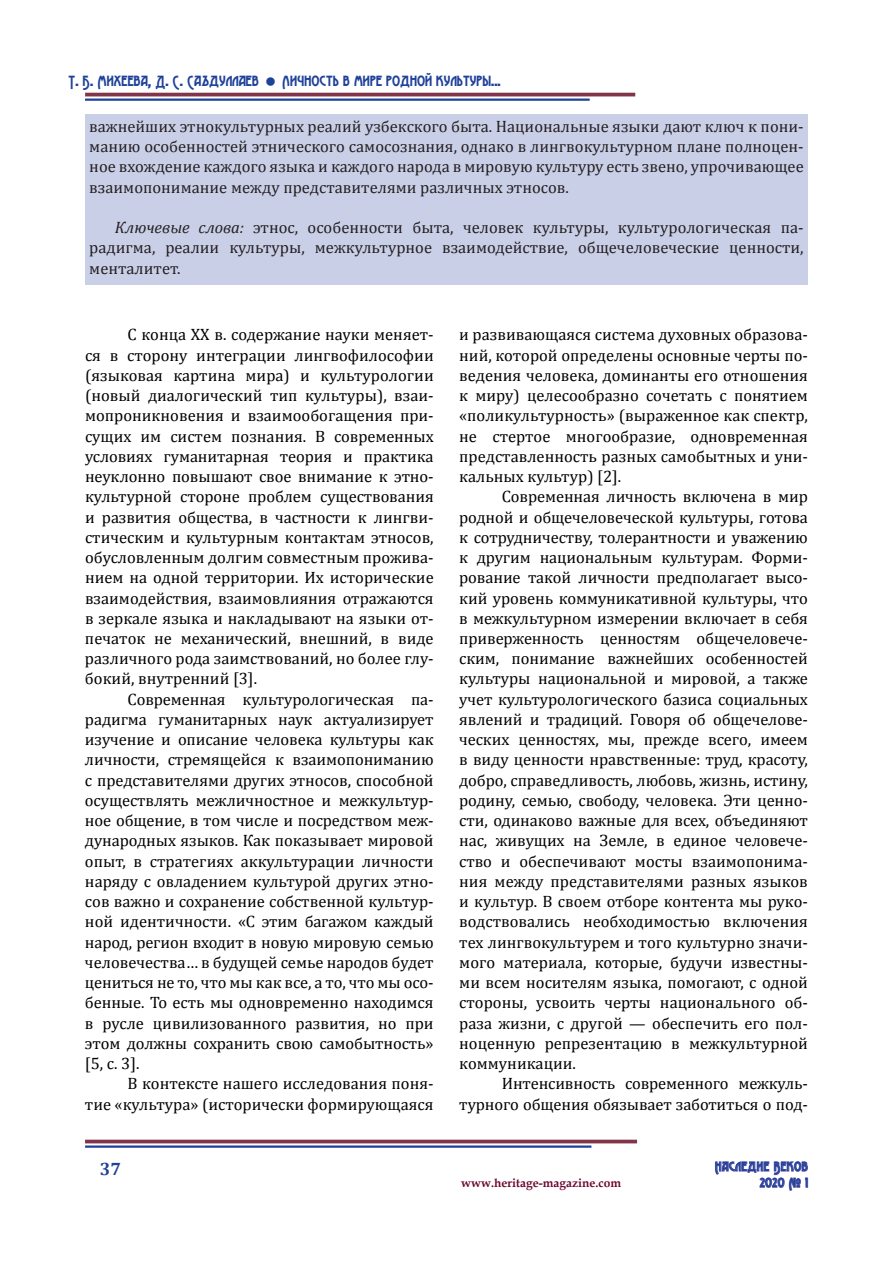
<style>
.page{position:relative;width:893px;height:1263px;background:#fff}
.page>*{position:absolute;margin:0;border:0;box-sizing:border-box;transform-origin:0 0}
.t1{font:700 18px "Cambria";color:#20419a}
.t2{font:16.5px/20.2px "Cambria";color:#000001;text-align:justify}
.t3{font:16.5px/20.2px "Cambria";color:#231f20;text-align:justify}
.t4{font:15px "Advokat Modern";color:#20419a}
.t5{font:13.5px "Advokat Modern";letter-spacing:.03em;color:#20419a}
.t6{font:700 12px "Book Antiqua";color:#6e0731}
.s1{font-style:italic}
</style>
<div class="page">
<div style="left:85px;top:115px;width:723px;height:170px;background:#cacfe8"></div>
<hr style="left:85px;top:93px;width:550px;height:3px;background:#823449">
<hr style="left:85px;top:99px;width:505px;height:2px;background:#20419a">
<svg style="left:715px;top:1161px;width:93px;height:30px"></svg>
<hr style="left:85px;top:1140px;width:552px;height:3px;background:#823449">
<hr style="left:85px;top:1145px;width:506px;height:3px;background:#20419a">
<p class="t4" style="left:68px;top:73px;width:192px">Т. Б. Михеева, Д. С. Саъдуллаев</p>
<p class="t4" style="left:282px;top:73px;width:220px">Личность в мире родной культуры...</p>
<p class="t3" style="left:89px;top:116px;width:716px">важнейших этнокультурных реалий узбекского быта. Национальные языки дают ключ к пони&shy;манию особенностей этнического самосознания, однако в лингвокультурном плане полноцен&shy;ное вхождение каждого языка и каждого народа в мировую культуру есть звено, упрочивающее взаимопонимание между представителями различных этносов.</p>
<p class="t3" style="left:89px;top:217px;width:716px;text-indent:26px"><span class="s1">Ключевые слова:</span> этнос, особенности быта, человек культуры, культурологическая па&shy;радигма, реалии культуры, межкультурное взаимодействие, общечеловеческие ценности, менталитет.</p>
<p class="t2" style="left:85px;top:324px;width:350px;text-indent:43px">С конца ХХ в. содержание науки меняет&shy;ся в сторону интеграции лингвофилософии (языковая картина мира) и культурологии (новый диалогический тип культуры), взаи&shy;мопроникновения и взаимообогащения при&shy;сущих им систем познания. В современных условиях гуманитарная теория и практика неуклонно повышают свое внимание к этно&shy;культурной стороне проблем существования и развития общества, в частности к лингви&shy;стическим и культурным контактам этносов, обусловленным долгим совместным прожива&shy;нием на одной территории. Их исторические взаимодействия, взаимовлияния отражаются в зеркале языка и накладывают на языки от&shy;печаток не механический, внешний, в виде различного рода заимствований, но более глу&shy;бокий, внутренний [3].</p>
<p class="t2" style="left:85px;top:689px;width:350px;text-indent:43px">Современная культурологическая па&shy;радигма гуманитарных наук актуализирует изучение и описание человека культуры как личности, стремящейся к взаимопониманию с представителями других этносов, способной осуществлять межличностное и межкультур&shy;ное общение, в том числе и посредством меж&shy;дународных языков. Как показывает мировой опыт, в стратегиях аккультурации личности наряду с овладением культурой других этно&shy;сов важно и сохранение собственной культур&shy;ной идентичности. «С этим багажом каждый народ, регион входит в новую мировую семью человечества… в будущей семье народов будет цениться не то, что мы как все, а то, что мы осо&shy;бенные. То есть мы одновременно находимся в русле цивилизованного развития, но при этом должны сохранить свою самобытность» [5, с. 3].</p>
<p class="t2" style="left:85px;top:1074px;width:350px;text-align:right">В контексте нашего исследования поня-<br>тие «культура» (исторически формирующаяся</p>
<p class="t1" style="left:100px;top:1156px;width:23px">37</p>
<p class="t2" style="left:459px;top:324px;width:350px">и развивающаяся система духовных образова&shy;ний, которой определены основные черты по&shy;ведения человека, доминанты его отношения к миру) целесообразно сочетать с понятием «поликультурность» (выраженное как спектр, не стертое многообразие, одновременная представленность разных самобытных и уни&shy;кальных культур) [2].</p>
<p class="t2" style="left:459px;top:486px;width:350px;text-indent:43px">Современная личность включена в мир родной и общечеловеческой культуры, готова к сотрудничеству, толерантности и уважению к другим национальным культурам. Форми&shy;рование такой личности предполагает высо&shy;кий уровень коммуникативной культуры, что в межкультурном измерении включает в себя приверженность ценностям общечеловече&shy;ским, понимание важнейших особенностей культуры национальной и мировой, а также учет культурологического базиса социальных явлений и традиций. Говоря об общечелове&shy;ческих ценностях, мы, прежде всего, имеем в виду ценности нравственные: труд, красоту, добро, справедливость, любовь, жизнь, истину, родину, семью, свободу, человека. Эти ценно&shy;сти, одинаково важные для всех, объединяют нас, живущих на Земле, в единое человече&shy;ство и обеспечивают мосты взаимопонима&shy;ния между представителями разных языков и культур. В своем отборе контента мы руко&shy;водствовались необходимостью включения тех лингвокультурем и того культурно значи&shy;мого материала, которые, будучи известны&shy;ми всем носителям языка, помогают, с одной стороны, усвоить черты национального об&shy;раза жизни, с другой — обеспечить его пол&shy;ноценную репрезентацию в межкультурной коммуникации.</p>
<p class="t2" style="left:459px;top:1074px;width:350px;text-align:right">Интенсивность современного межкуль&shy;турного общения обязывает заботиться о под-</p>
<p class="t5" style="left:715px;top:1159px;width:95px">Наследие Веков</p>
<p class="t6" style="left:461px;top:1175px;width:161px">www.heritage-magazine.com</p>
<p class="t5" style="left:760px;top:1175px;width:50px">2020 № 1</p>
</div>
